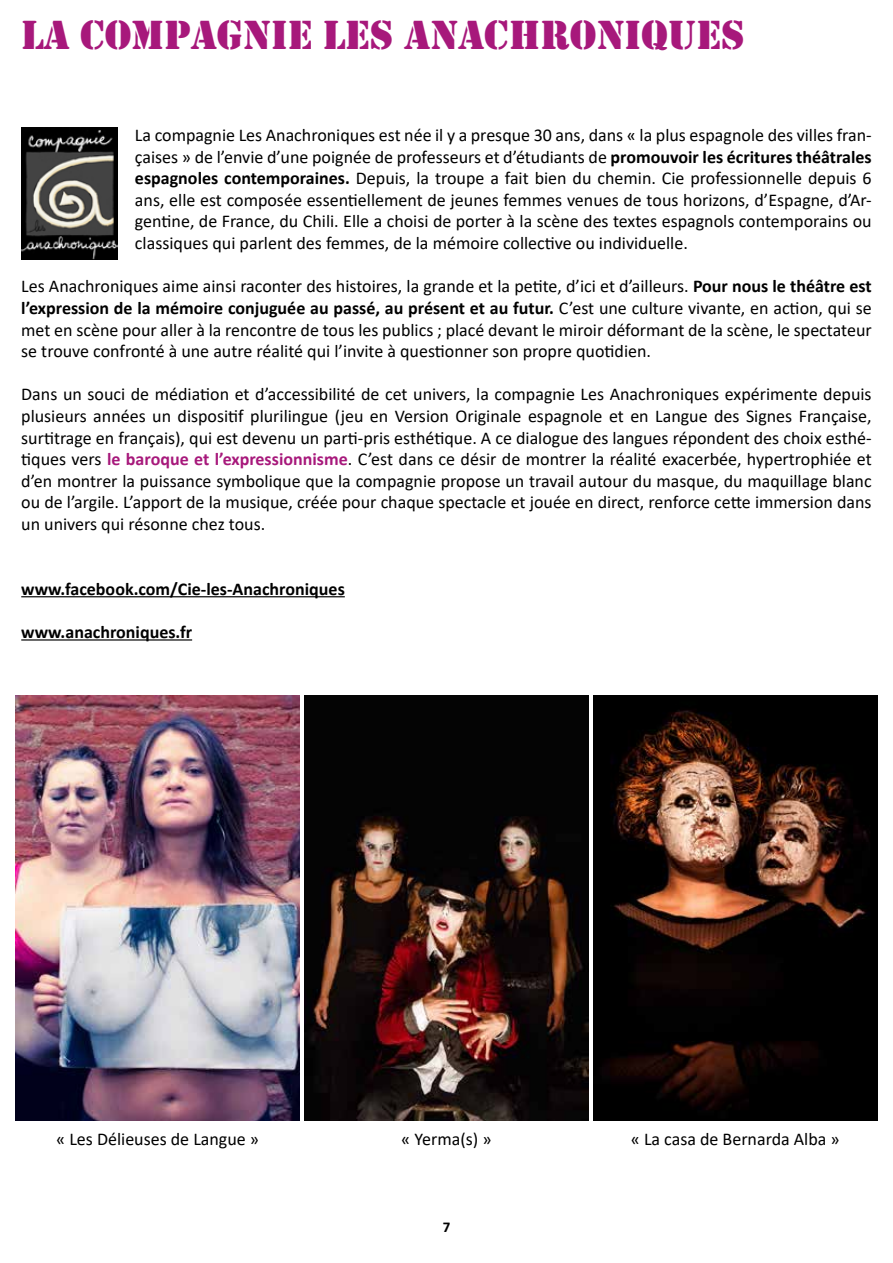
<style>
.page{position:relative;width:893px;height:1263px;background:#fff}
.page>*{position:absolute;margin:0;border:0;box-sizing:border-box;transform-origin:0 0}
.t1{font:42px "Stencil";color:#a7187b}
.t2{font:18px/21.6px "Calibri";color:#000;text-align:justify}
.t3{font:700 18px "Calibri";color:#000}
.t4{font:700 15px "Calibri";color:#000}
.s1{font-weight:700}
.s2{font-weight:700;color:#a7187b}
</style>
<div class="page">
<hr style="left:21px;top:596px;width:324px;height:1px;background:#000">
<hr style="left:21px;top:639px;width:171px;height:1px;background:#000">
<img style="left:21px;top:128px;width:97px;height:131px">
<img style="left:593px;top:695px;width:284px;height:425px">
<img style="left:305px;top:695px;width:283px;height:425px">
<img style="left:16px;top:695px;width:283px;height:425px">
<h1 class="t1" style="left:21px;top:11px;width:725px">LA COMPAGNIE LES ANACHRONIQUES</h1>
<p class="t2" style="left:135px;top:125px;width:738px">La compagnie Les Anachroniques est née il y a presque 30 ans, dans « la plus espagnole des villes fran&shy;çaises » de l’envie d’une poignée de professeurs et d’étudiants de <span class="s1">promouvoir les écritures théâtrales espagnoles contemporaines.</span> Depuis, la troupe a fait bien du chemin. Cie professionnelle depuis 6 ans, elle est composée essentiellement de jeunes femmes venues de tous horizons, d’Espagne, d’Ar&shy;gentine, de France, du Chili. Elle a choisi de porter à la scène des textes espagnols contemporains ou classiques qui parlent des femmes, de la mémoire collective ou individuelle.</p>
<p class="t2" style="left:21px;top:276px;width:852px">Les Anachroniques aime ainsi raconter des histoires, la grande et la petite, d’ici et d’ailleurs. <span class="s1">Pour nous le théâtre est l’expression de la mémoire conjuguée au passé, au présent et au futur.</span> C’est une culture vivante, en action, qui se met en scène pour aller à la rencontre de tous les publics ; placé devant le miroir déformant de la scène, le spectateur se trouve confronté à une autre réalité qui l’invite à questionner son propre quotidien.</p>
<p class="t2" style="left:21px;top:384px;width:852px">Dans un souci de médiation et d’accessibilité de cet univers, la compagnie Les Anachroniques expérimente depuis plusieurs années un dispositif plurilingue (jeu en Version Originale espagnole et en Langue des Signes Française, surtitrage en français), qui est devenu un parti-pris esthétique. A ce dialogue des langues répondent des choix esthé&shy;tiques vers <span class="s2">le baroque et l’expressionnisme</span>. C’est dans ce désir de montrer la réalité exacerbée, hypertrophiée et d’en montrer la puissance symbolique que la compagnie propose un travail autour du masque, du maquillage blanc ou de l’argile. L’apport de la musique, créée pour chaque spectacle et jouée en direct, renforce cette immersion dans un univers qui résonne chez tous.</p>
<p class="t3" style="left:21px;top:576px;width:325px">www.facebook.com/Cie-les-Anachroniques</p>
<p class="t3" style="left:21px;top:619px;width:172px">www.anachroniques.fr</p>
<p class="t2" style="left:56px;top:1128px;width:205px">« Les Délieuses de Langue »</p>
<p class="t2" style="left:401px;top:1128px;width:92px">« Yerma(s) »</p>
<p class="t2" style="left:631px;top:1128px;width:211px">« La casa de Bernarda Alba »</p>
<p class="t4" style="left:443px;top:1216px;width:9px">7</p>
</div>
